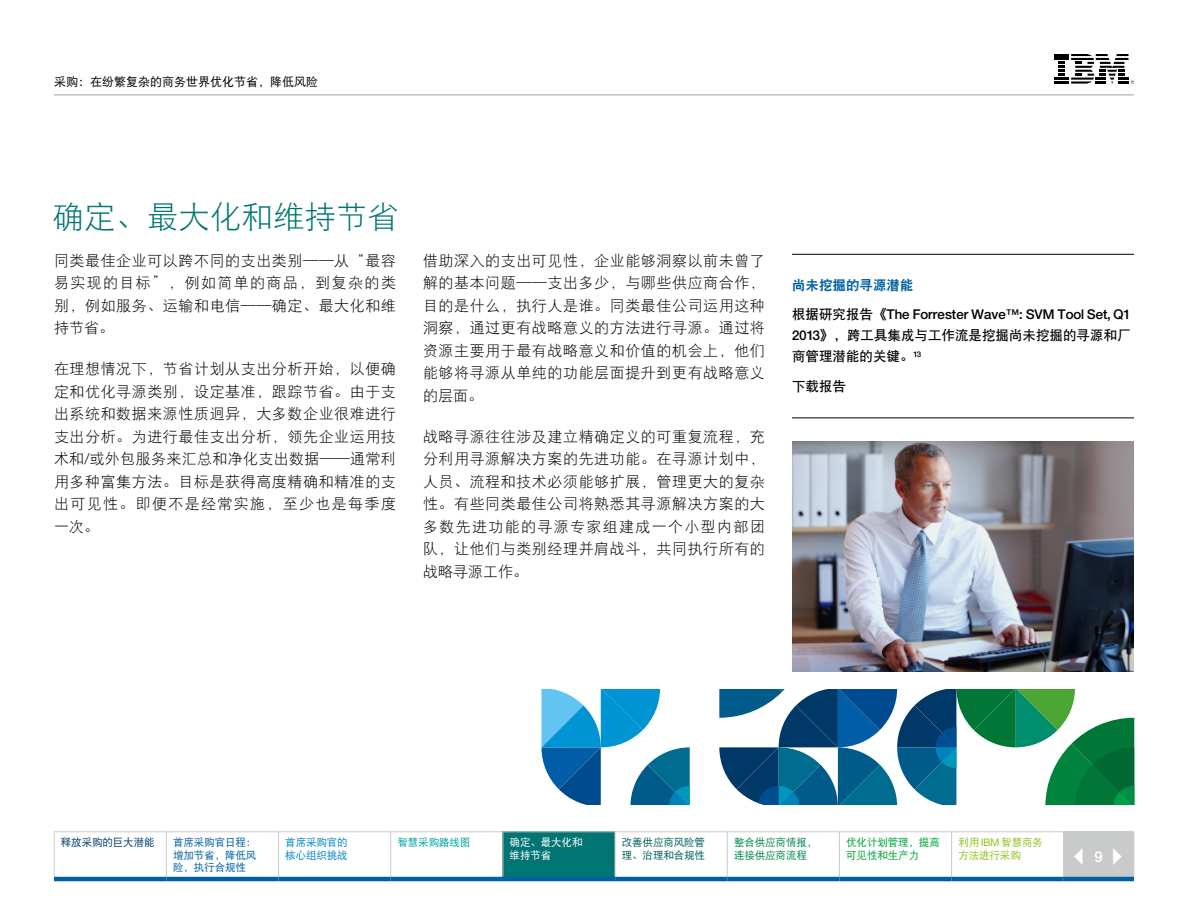
<style>
.page{position:relative;width:1188px;height:918px;background:#fff}
.page>*{position:absolute;margin:0;border:0;box-sizing:border-box;transform-origin:0 0}
.t1{font:31.5px "DF Hei W3";color:#007574}
.t2{font:15px/22.5px "DF Hei W3";letter-spacing:.04em;color:#000;text-align:justify}
.t3{font:15px "Helv Neue Mediumfor IBM";color:#fff}
.t4{font:13.5px/21px "DF Hei W7";color:#000}
.t5{font:13.5px "Helv Neue Mediumfor IBM";color:#000}
.t6{font:13.5px "DF Hei W9";color:#0061a2}
.t7{font:12px "DF Hei W5";color:#000}
.t8{font:10.5px/12.6px "DF Hei W5";letter-spacing:-.01em;color:#0061a2;text-align:justify}
.t9{font:10.5px/12.6px "DF Hei W5";letter-spacing:-.01em;color:#005f5a}
.t10{font:10.5px/12.6px "DF Hei W5";letter-spacing:-.01em;color:#00a73b}
.t11{font:10.5px/12.6px "DF Hei W5";letter-spacing:-.01em;color:#00874d}
.t12{font:10.5px/12.6px "DF Hei W5";letter-spacing:-.01em;color:#8fc31f}
.t13{font:10.5px/12.6px "DF Hei W5";letter-spacing:-.01em;color:#0087c6}
.t14{font:10.5px/12.6px "DF Hei W5";letter-spacing:-.01em;color:#fff}
.t15{font:10.5px "DF Hei W5";letter-spacing:-.01em;color:#003d6f}
.t16{font:10.5px "DF Hei W5";letter-spacing:-.01em;color:#00a3a1}
.s1{font-family:"Helv Neue Lightfor IBM"}
.s2{font-family:"DF Hei W7"}
.s3{font-family:"Helv Neue Mediumfor IBM"}
.s4{font-family:"Helv Neue Romanfor IBM"}
</style>
<div class="page">
<hr style="left:54px;top:94px;width:1080px;height:1px;background:#9fa0a0">
<svg style="left:1055px;top:54px;width:79px;height:30px"></svg>
<hr style="left:792px;top:254px;width:342px;height:1px;background:#000">
<hr style="left:792px;top:418px;width:342px;height:1px;background:#000">
<img style="left:793px;top:442px;width:341px;height:230px">
<svg style="left:542px;top:689px;width:148px;height:115px"></svg>
<svg style="left:719px;top:689px;width:415px;height:115px"></svg>
<div style="left:503px;top:832px;width:112px;height:47px;background:#007574"></div>
<div style="left:1064px;top:832px;width:70px;height:47px;background:#c9caca"></div>
<hr style="left:54px;top:832px;width:112px;height:1px;background:#c9caca">
<hr style="left:54px;top:832px;width:1px;height:45px;background:#c9caca">
<hr style="left:166px;top:832px;width:113px;height:1px;background:#c9caca">
<hr style="left:166px;top:832px;width:1px;height:45px;background:#c9caca">
<hr style="left:279px;top:832px;width:112px;height:1px;background:#c9caca">
<hr style="left:278px;top:832px;width:1px;height:45px;background:#c9caca">
<hr style="left:391px;top:832px;width:112px;height:1px;background:#c9caca">
<hr style="left:390px;top:832px;width:1px;height:45px;background:#c9caca">
<hr style="left:503px;top:832px;width:112px;height:1px;background:#c9caca">
<hr style="left:503px;top:832px;width:1px;height:45px;background:#c9caca">
<hr style="left:615px;top:832px;width:112px;height:1px;background:#c9caca">
<hr style="left:615px;top:832px;width:1px;height:45px;background:#c9caca">
<hr style="left:727px;top:832px;width:112px;height:1px;background:#c9caca">
<hr style="left:727px;top:832px;width:1px;height:45px;background:#c9caca">
<hr style="left:839px;top:832px;width:113px;height:1px;background:#c9caca">
<hr style="left:839px;top:832px;width:1px;height:45px;background:#c9caca">
<hr style="left:952px;top:832px;width:112px;height:1px;background:#c9caca">
<hr style="left:951px;top:832px;width:1px;height:45px;background:#c9caca">
<hr style="left:1134px;top:832px;width:1px;height:45px;background:#c9caca">
<hr style="left:54px;top:877px;width:112px;height:4px;background:#0061a2">
<hr style="left:166px;top:877px;width:113px;height:4px;background:#0061a2">
<hr style="left:279px;top:877px;width:112px;height:4px;background:#0061a2">
<hr style="left:391px;top:877px;width:112px;height:4px;background:#0061a2">
<hr style="left:503px;top:877px;width:112px;height:4px;background:#0061a2">
<hr style="left:615px;top:877px;width:112px;height:4px;background:#0061a2">
<hr style="left:727px;top:877px;width:112px;height:4px;background:#0061a2">
<hr style="left:839px;top:877px;width:113px;height:4px;background:#0061a2">
<hr style="left:952px;top:877px;width:112px;height:4px;background:#0061a2">
<hr style="left:1064px;top:877px;width:70px;height:4px;background:#0061a2">
<p class="t7" style="left:54px;top:76px;width:265px">采购：在纷繁复杂的商务世界优化节省，降低风险</p>
<h1 class="t1" style="left:52px;top:201px;width:348px">确定、最大化和维持节省</h1>
<p class="t2" style="left:54px;top:249px;width:344px">同类最佳企业可以跨不同的支出类别——从“最容易实现的目标”，例如简单的商品，到复杂的类别，例如服务、运输和电信——确定、最大化和维持节省。</p>
<p class="t2" style="left:54px;top:358px;width:344px">在理想情况下，节省计划从支出分析开始，以便确定和优化寻源类别，设定基准，跟踪节省。由于支出系统和数据来源性质迥异，大多数企业很难进行支出分析。为进行最佳支出分析，领先企业运用技术和<span class="s1">/</span>或外包服务来汇总和净化支出数据——通常利用多种富集方法。目标是获得高度精确和精准的支出可见性。即便不是经常实施，至少也是每季度一次。</p>
<p class="t2" style="left:423px;top:249px;width:343px">借助深入的支出可见性，企业能够洞察以前未曾了解的基本问题——支出多少，与哪些供应商合作，目的是什么，执行人是谁。同类最佳公司运用这种洞察，通过更有战略意义的方法进行寻源。通过将资源主要用于最有战略意义和价值的机会上，他们能够将寻源从单纯的功能层面提升到更有战略意义的层面。</p>
<p class="t2" style="left:423px;top:425px;width:344px">战略寻源往往涉及建立精确定义的可重复流程，充分利用寻源解决方案的先进功能。在寻源计划中，人员、流程和技术必须能够扩展，管理更大的复杂性。有些同类最佳公司将熟悉其寻源解决方案的大多数先进功能的寻源专家组建成一个小型内部团队，让他们与类别经理并肩战斗，共同执行所有的战略寻源工作。</p>
<p class="t6" style="left:792px;top:279px;width:123px">尚未挖掘的寻源潜能</p>
<p class="t5" style="left:792px;top:307px;width:339px"><span class="s2">根据研究报告《</span>The Forrester Wave™: SVM Tool Set, Q1</p>
<p class="t4" style="left:792px;top:325px;width:340px"><span class="s3">2013</span>》，跨工具集成与工作流是挖掘尚未挖掘的寻源和厂商管理潜能的关键。<sup>13</sup></p>
<p class="t4" style="left:792px;top:375px;width:55px">下载报告</p>
<p class="t15" style="left:61px;top:837px;width:95px">释放采购的巨大潜能</p>
<p class="t8" style="left:173px;top:836px;width:85px">首席采购官日程：增加节省，降低风险，执行合规性</p>
<p class="t13" style="left:285px;top:836px;width:64px">首席采购官的核心组织挑战</p>
<p class="t16" style="left:397px;top:837px;width:74px">智慧采购路线图</p>
<p class="t14" style="left:510px;top:836px;width:74px">确定、最大化和维持节省</p>
<p class="t9" style="left:622px;top:836px;width:85px">改善供应商风险管理、治理和合规性</p>
<p class="t11" style="left:734px;top:836px;width:85px">整合供应商情报，连接供应商流程</p>
<p class="t10" style="left:846px;top:836px;width:95px">优化计划管理，提高可见性和生产力</p>
<p class="t12" style="left:958px;top:836px;width:86px">利用 <span class="s4">IBM</span> 智慧商务方法进行采购</p>
<p class="t3" style="left:1068px;top:848px;width:64px">✓9✔</p>
</div>
